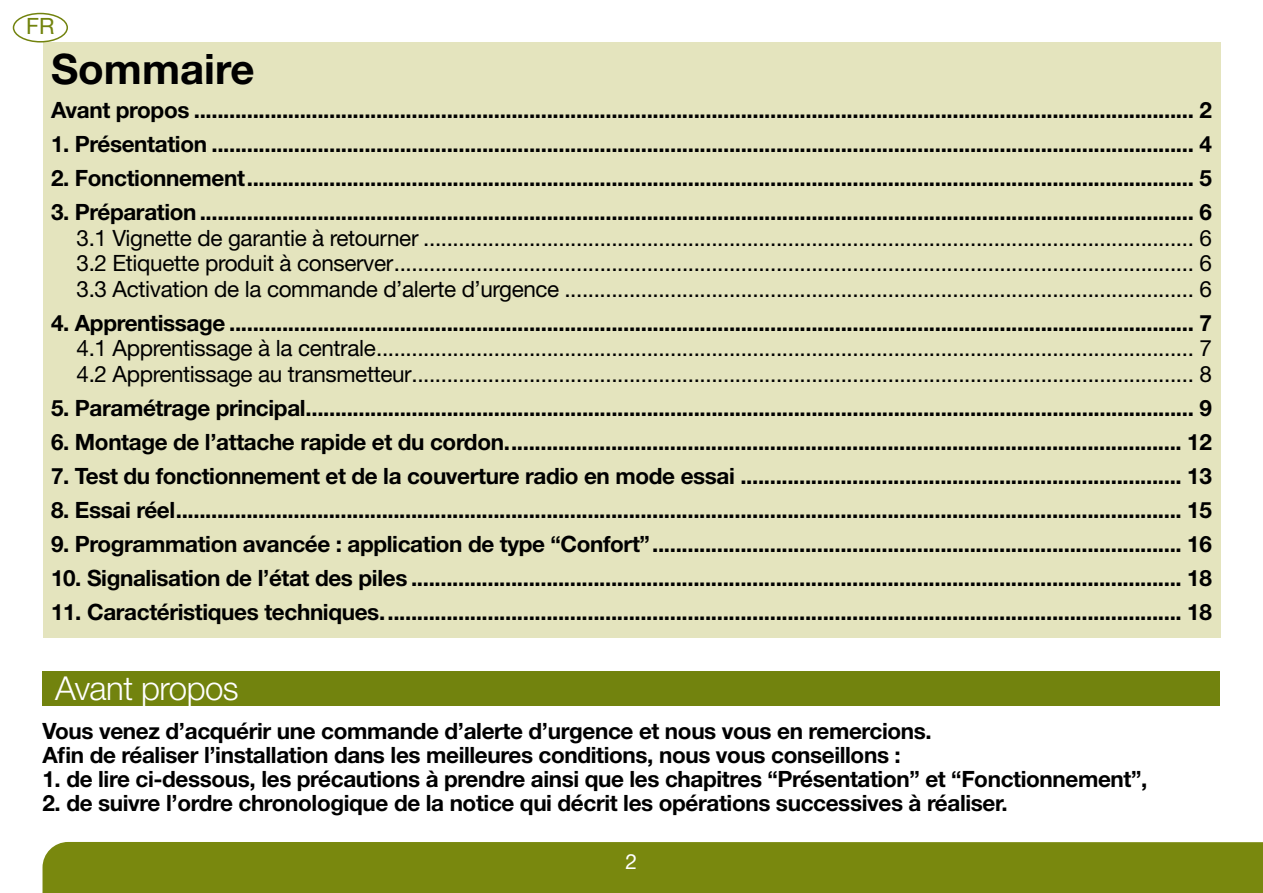
<style>
.page{position:relative;width:1263px;height:893px;background:#fff}
.page>*{position:absolute;margin:0;border:0;box-sizing:border-box;transform-origin:0 0}
.t1{font:700 42px "Helvetica Neue LT Com";color:#000}
.t2{font:300 33px "Helvetica Neue LT Com";letter-spacing:-.015em;color:#fff}
.t3{font:700 22.5px/24px "Helvetica Neue LT Com";letter-spacing:-.015em;color:#000}
.t4{font:22.5px/25.5px "Helvetica Neue LT Com";letter-spacing:-.015em;color:#000;text-align:justify}
.t5{font:22.5px "Helvetica Neue LT Com";color:#72830e}
.t6{font:21px "Helvetica Neue LT Com";color:#fff}
</style>
<div class="page">
<div style="left:43px;top:672px;width:1177px;height:34px;background:#72830e"></div>
<div style="left:43px;top:43px;width:1177px;height:595px;background:#e4e4be"></div>
<div style="left:43px;top:842px;width:1220px;height:51px;background:#79880e"></div>
<div style="left:13px;top:13px;width:55px;height:30px;border:3px solid #72830e;border-radius:50%"></div>
<p class="t5" style="left:26px;top:18px;width:30px">FR</p>
<h1 class="t1" style="left:51px;top:53px;width:205px">Sommaire</h1>
<p class="t3" style="left:51px;top:100px;width:1162px">Avant propos .......................................................................................................................................................................... 2</p>
<p class="t3" style="left:51px;top:134px;width:1162px">1. Présentation ....................................................................................................................................................................... 4</p>
<p class="t3" style="left:51px;top:168px;width:1162px">2. Fonctionnement................................................................................................................................................................. 5</p>
<p class="t3" style="left:51px;top:202px;width:1162px">3. Préparation ......................................................................................................................................................................... 6</p>
<p class="t4" style="left:77px;top:227px;width:1137px">3.1 Vignette de garantie à retourner ................................................................................................................................... 6<br>3.2 Etiquette produit à conserver........................................................................................................................................ 6<br>3.3 Activation de la commande d’alerte d’urgence ........................................................................................................... 6</p>
<p class="t3" style="left:51px;top:313px;width:1162px">4. Apprentissage .................................................................................................................................................................... 7</p>
<p class="t4" style="left:77px;top:338px;width:1137px">4.1 Apprentissage à la centrale........................................................................................................................................... 7<br>4.2 Apprentissage au transmetteur..................................................................................................................................... 8</p>
<p class="t3" style="left:51px;top:398px;width:1162px">5. Paramétrage principal....................................................................................................................................................... 9</p>
<p class="t3" style="left:51px;top:432px;width:1162px">6. Montage de l’attache rapide et du cordon................................................................................................................... 12</p>
<p class="t3" style="left:51px;top:466px;width:1162px">7. Test du fonctionnement et de la couverture radio en mode essai ........................................................................... 13</p>
<p class="t3" style="left:51px;top:500px;width:1162px">8. Essai réel........................................................................................................................................................................... 15</p>
<p class="t3" style="left:51px;top:534px;width:1162px">9. Programmation avancée : application de type “Confort”.......................................................................................... 16</p>
<p class="t3" style="left:51px;top:568px;width:1162px">10. Signalisation de l’état des piles ................................................................................................................................... 18</p>
<p class="t3" style="left:51px;top:602px;width:1162px">11. Caractéristiques techniques........................................................................................................................................ 18</p>
<h2 class="t2" style="left:55px;top:676px;width:185px">Avant propos</h2>
<p class="t3" style="left:43px;top:721px;width:891px">Vous venez d’acquérir une commande d’alerte d’urgence et nous vous en remercions.<br>Afin de réaliser l’installation dans les meilleures conditions, nous vous conseillons :</p>
<p class="t3" style="left:43px;top:769px;width:1106px">1. de lire ci-dessous, les précautions à prendre ainsi que les chapitres “Présentation” et “Fonctionnement”,</p>
<p class="t3" style="left:43px;top:793px;width:967px">2. de suivre l’ordre chronologique de la notice qui décrit les opérations successives à réaliser.</p>
<p class="t6" style="left:626px;top:854px;width:13px">2</p>
</div>
